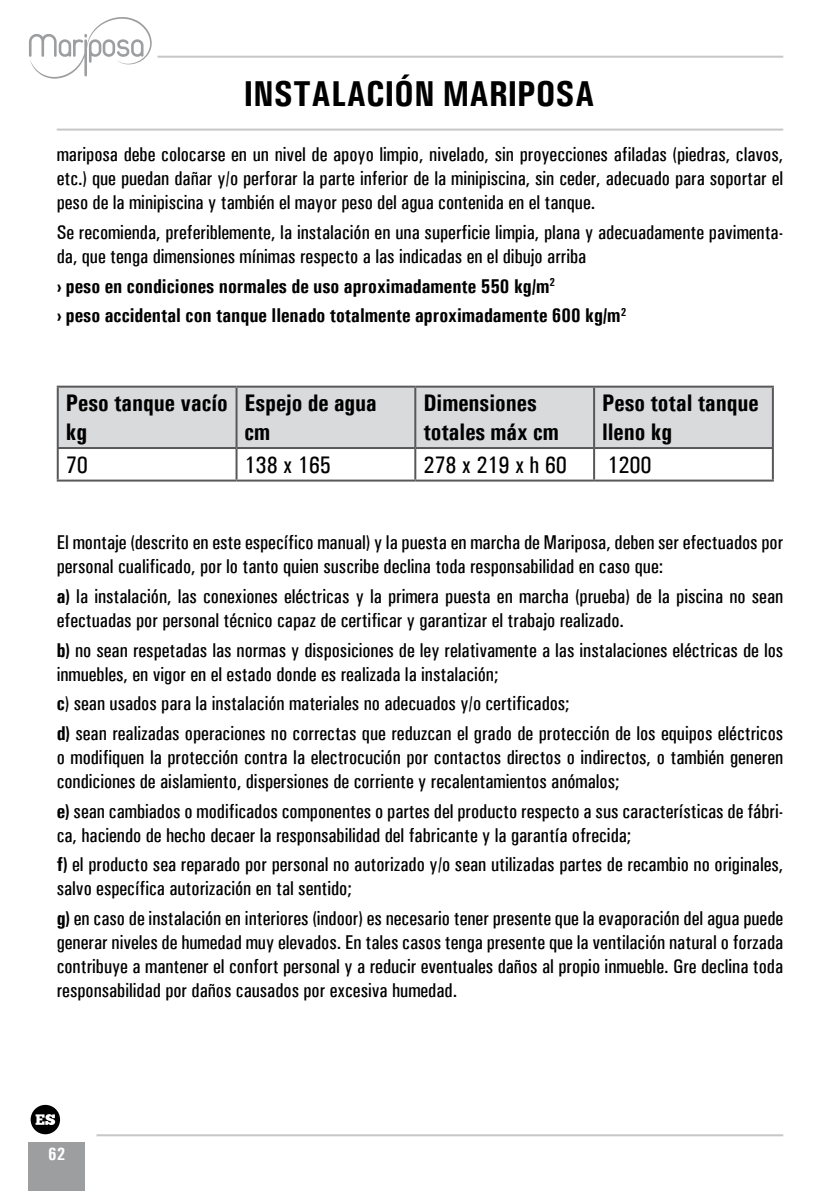
<style>
.page{position:relative;width:840px;height:1191px;background:#fff}
.page>*{position:absolute;margin:0;border:0;box-sizing:border-box;transform-origin:0 0}
.t1{font:700 condensed 36px "Univers";color:#000}
.t2{font:700 condensed 24px/28.8px "Univers";color:#000}
.t3{font:500 condensed 24px "Univers";color:#000}
.t4{font:500 condensed 20px/24px "Univers";color:#000}
.t5{font:700 condensed 20px/29.6px "Univers";color:#000}
.t6{font:700 condensed 18px "Univers";color:#fff}
.s1{font-weight:700}
</style>
<div class="page">
<div style="left:28px;top:1142px;width:57px;height:49px;background:#9c9e9f"></div>
<hr style="left:157px;top:56px;width:625px;height:2px;background:#c6c7c8">
<hr style="left:96px;top:1134px;width:686px;height:2px;background:#c6c7c8">
<svg style="left:29px;top:17px;width:123px;height:62px"></svg>
<div style="left:31px;top:1104px;width:29px;height:30px;background:#000;border-radius:50%"></div>
<svg style="left:36px;top:1114px;width:19px;height:11px"></svg>
<hr style="left:57px;top:129px;width:725px;height:2px;background:#c6c7c8">
<div style="left:59px;top:388px;width:712px;height:59px;background:#d9dadb"></div>
<hr style="left:57px;top:386px;width:179px;height:2px;background:#58585a">
<hr style="left:57px;top:388px;width:2px;height:59px;background:#58585a">
<hr style="left:236px;top:386px;width:179px;height:2px;background:#58585a">
<hr style="left:235px;top:388px;width:2px;height:59px;background:#58585a">
<hr style="left:415px;top:386px;width:178px;height:2px;background:#58585a">
<hr style="left:414px;top:388px;width:2px;height:59px;background:#58585a">
<hr style="left:593px;top:386px;width:180px;height:2px;background:#58585a">
<hr style="left:592px;top:388px;width:2px;height:59px;background:#58585a">
<hr style="left:771px;top:388px;width:2px;height:59px;background:#58585a">
<hr style="left:57px;top:447px;width:179px;height:2px;background:#58585a">
<hr style="left:57px;top:449px;width:2px;height:30px;background:#58585a">
<hr style="left:236px;top:447px;width:179px;height:2px;background:#58585a">
<hr style="left:235px;top:449px;width:2px;height:30px;background:#58585a">
<hr style="left:415px;top:447px;width:178px;height:2px;background:#58585a">
<hr style="left:414px;top:449px;width:2px;height:30px;background:#58585a">
<hr style="left:593px;top:447px;width:180px;height:2px;background:#58585a">
<hr style="left:592px;top:449px;width:2px;height:30px;background:#58585a">
<hr style="left:771px;top:449px;width:2px;height:30px;background:#58585a">
<hr style="left:57px;top:479px;width:179px;height:2px;background:#58585a">
<hr style="left:236px;top:479px;width:179px;height:2px;background:#58585a">
<hr style="left:415px;top:479px;width:178px;height:2px;background:#58585a">
<hr style="left:593px;top:479px;width:180px;height:2px;background:#58585a">
<h1 class="t1" style="left:244px;top:71px;width:352px">INSTALACIÓN MARIPOSA</h1>
<p class="t4" style="left:57px;top:142px;width:727px;text-align:justify">mariposa debe colocarse en un nivel de apoyo limpio, nivelado, sin proyecciones afiladas (piedras, clavos, etc.) que puedan dañar y/o perforar la parte inferior de la minipiscina, sin ceder, adecuado para soportar el peso de la minipiscina y también el mayor peso del agua contenida en el tanque.</p>
<p class="t4" style="left:57px;top:220px;width:727px">Se recomienda, preferiblemente, la instalación en una superficie limpia, plana y adecuadamente pavimenta&shy;da, que tenga dimensiones mínimas respecto a las indicadas en el dibujo arriba</p>
<p class="t5" style="left:57px;top:271px;width:570px">› peso en condiciones normales de uso aproximadamente 550 kg/m<sup>2<br></sup>› peso accidental con tanque llenado totalmente aproximadamente 600 kg/m<sup>2</sup></p>
<p class="t2" style="left:66px;top:388px;width:163px">Peso tanque vacío kg</p>
<p class="t2" style="left:244px;top:388px;width:134px">Espejo de agua cm</p>
<p class="t2" style="left:423px;top:388px;width:137px">Dimensiones totales máx cm</p>
<p class="t2" style="left:601px;top:388px;width:158px">Peso total tanque lleno kg</p>
<p class="t3" style="left:66px;top:450px;width:24px">70</p>
<p class="t3" style="left:244px;top:450px;width:88px">138 x 165</p>
<p class="t3" style="left:423px;top:450px;width:145px">278 x 219 x h 60</p>
<p class="t3" style="left:607px;top:450px;width:46px">1200</p>
<p class="t4" style="left:57px;top:530px;width:727px">El montaje (descrito en este específico manual) y la puesta en marcha de Mariposa, deben ser efectuados por personal cualificado, por lo tanto quien suscribe declina toda responsabilidad en caso que:</p>
<p class="t4" style="left:57px;top:584px;width:727px"><span class="s1">a)</span> la instalación, las conexiones eléctricas y la primera puesta en marcha (prueba) de la piscina no sean efectuadas por personal técnico capaz de certificar y garantizar el trabajo realizado.</p>
<p class="t4" style="left:57px;top:638px;width:727px"><span class="s1">b)</span> no sean respetadas las normas y disposiciones de ley relativamente a las instalaciones eléctricas de los inmuebles, en vigor en el estado donde es realizada la instalación;</p>
<p class="t4" style="left:57px;top:688px;width:727px;line-height:29.6px"><span class="s1">c</span>) sean usados para la instalación materiales no adecuados y/o certificados;<br><span class="s1">d)</span> sean realizadas operaciones no correctas que reduzcan el grado de protección de los equipos eléctricos</p>
<p class="t4" style="left:57px;top:745px;width:727px">o modifiquen la protección contra la electrocución por contactos directos o indirectos, o también generen condiciones de aislamiento, dispersiones de corriente y recalentamientos anómalos;</p>
<p class="t4" style="left:57px;top:799px;width:727px"><span class="s1">e)</span> sean cambiados o modificados componentes o partes del producto respecto a sus características de fábri&shy;ca, haciendo de hecho decaer la responsabilidad del fabricante y la garantía ofrecida;</p>
<p class="t4" style="left:57px;top:852px;width:727px"><span class="s1">f)</span> el producto sea reparado por personal no autorizado y/o sean utilizadas partes de recambio no originales, salvo específica autorización en tal sentido;</p>
<p class="t4" style="left:57px;top:906px;width:727px;text-align:justify"><span class="s1">g)</span> en caso de instalación en interiores (indoor) es necesario tener presente que la evaporación del agua puede generar niveles de humedad muy elevados. En tales casos tenga presente que la ventilación natural o forzada contribuye a mantener el confort personal y a reducir eventuales daños al propio inmueble. Gre declina toda responsabilidad por daños causados por excesiva humedad.</p>
<p class="t6" style="left:48px;top:1143px;width:19px">62</p>
</div>
